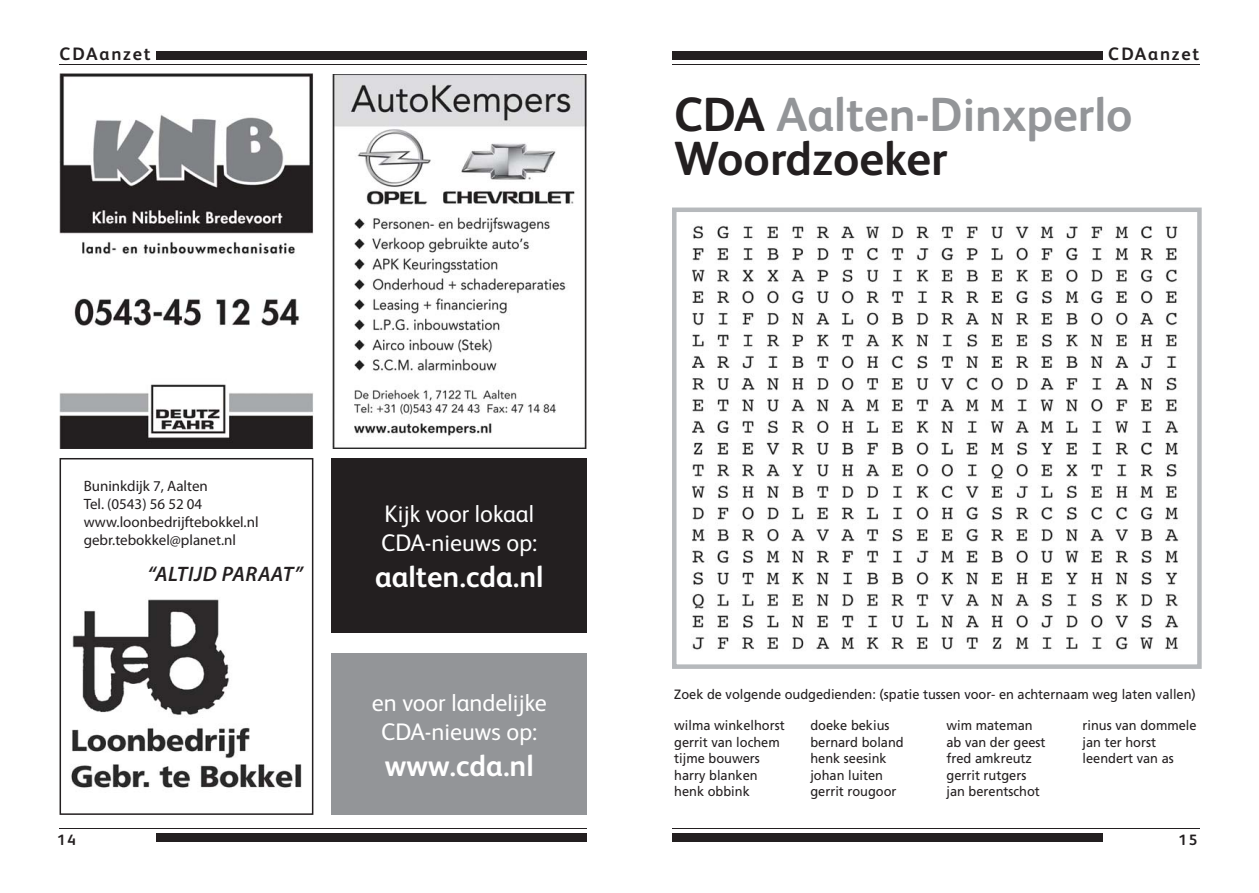
<style>
.page{position:relative;width:1259px;height:893px;background:#fff}
.page>*{position:absolute;margin:0;border:0;box-sizing:border-box;transform-origin:0 0}
.t1{font:700 48px/45px "FS Albert";color:#939598}
.t2{font:700 30px "FS Albert";color:#fff}
.t3{font:24px/28.8px "FS Albert";color:#fff;text-align:center}
.t4{font:italic 600 21px "Myriad Pro";letter-spacing:.03em;color:#231f20}
.t5{font:700 18px "FS Albert";letter-spacing:.1em;color:#231f20}
.t6{font:15px/18px "Myriad Pro";color:#231f20}
.t7{font:700 15px "FS Albert";color:#231f20}
.t8{font:13.5px/16.5px "Frutiger LT Std";color:#231f20;scale:.95 1}
.s1{color:#231f20}
</style>
<div class="page">
<div style="left:157px;top:51px;width:430px;height:8px;background:#231f20"></div>
<hr style="left:60px;top:64px;width:527px;height:1px;background:#231f20">
<hr style="left:60px;top:828px;width:527px;height:1px;background:#231f20">
<hr style="left:672px;top:64px;width:527px;height:1px;background:#231f20">
<hr style="left:672px;top:828px;width:527px;height:1px;background:#231f20">
<div style="left:672px;top:51px;width:430px;height:8px;background:#231f20"></div>
<div style="left:157px;top:834px;width:430px;height:8px;background:#231f20"></div>
<div style="left:672px;top:834px;width:430px;height:8px;background:#231f20"></div>
<img style="left:691px;top:225px;width:488px;height:425px">
<div style="left:672px;top:208px;width:529px;height:461px;border:4px solid #b6b9bc"></div>
<div style="left:60px;top:458px;width:253px;height:357px;border:2px solid #231f20"></div>
<div style="left:332px;top:654px;width:255px;height:161px;background:#939598"></div>
<div style="left:332px;top:458px;width:255px;height:174px;background:#231f20"></div>
<img style="left:71px;top:599px;width:231px;height:189px">
<img style="left:60px;top:74px;width:254px;height:374px">
<img style="left:332px;top:74px;width:254px;height:374px">
<h3 class="t5" style="left:60px;top:47px;width:93px">CDAanzet</h3>
<h3 class="t5" style="left:1108px;top:47px;width:93px">CDAanzet</h3>
<h1 class="t1" style="left:674px;top:97px;width:460px"><span class="s1">CDA</span> Aalten-Dinxperlo<br><span class="s1">Woordzoeker</span></h1>
<p class="t6" style="left:84px;top:479px;width:176px">Buninkdijk 7, Aalten<br>Tel. (0543) 56 52 04 www.loonbedrijftebokkel.nl gebr.tebokkel@planet.nl</p>
<h3 class="t4" style="left:147px;top:561px;width:157px">“ALTIJD PARAAT”</h3>
<h3 class="t3" style="left:381px;top:499px;width:158px;text-align:left">Kijk voor lokaal<br>CDA-nieuws op:</h3>
<h2 class="t2" style="left:375px;top:565px;width:170px">aalten.cda.nl</h2>
<h3 class="t3" style="left:372px;top:688px;width:176px">en voor landelijke<br>CDA-nieuws op:</h3>
<h2 class="t2" style="left:385px;top:755px;width:150px">www.cda.nl</h2>
<p class="t8" style="left:674px;top:687px;width:550px">Zoek de volgende oudgedienden: (spatie tussen voor- en achternaam weg laten vallen)</p>
<p class="t8" style="left:674px;top:718px;width:118px">wilma winkelhorst gerrit van lochem tijme bouwers harry blanken henk obbink</p>
<p class="t8" style="left:810px;top:718px;width:100px">doeke bekius bernard boland henk seesink johan luiten gerrit rougoor</p>
<p class="t8" style="left:946px;top:718px;width:106px">wim mateman ab van der geest fred amkreutz gerrit rutgers jan berentschot</p>
<p class="t8" style="left:1082px;top:718px;width:122px">rinus van dommele jan ter horst leendert van as</p>
<p class="t7" style="left:57px;top:834px;width:20px">14</p>
<p class="t7" style="left:1178px;top:834px;width:20px">15</p>
</div>
